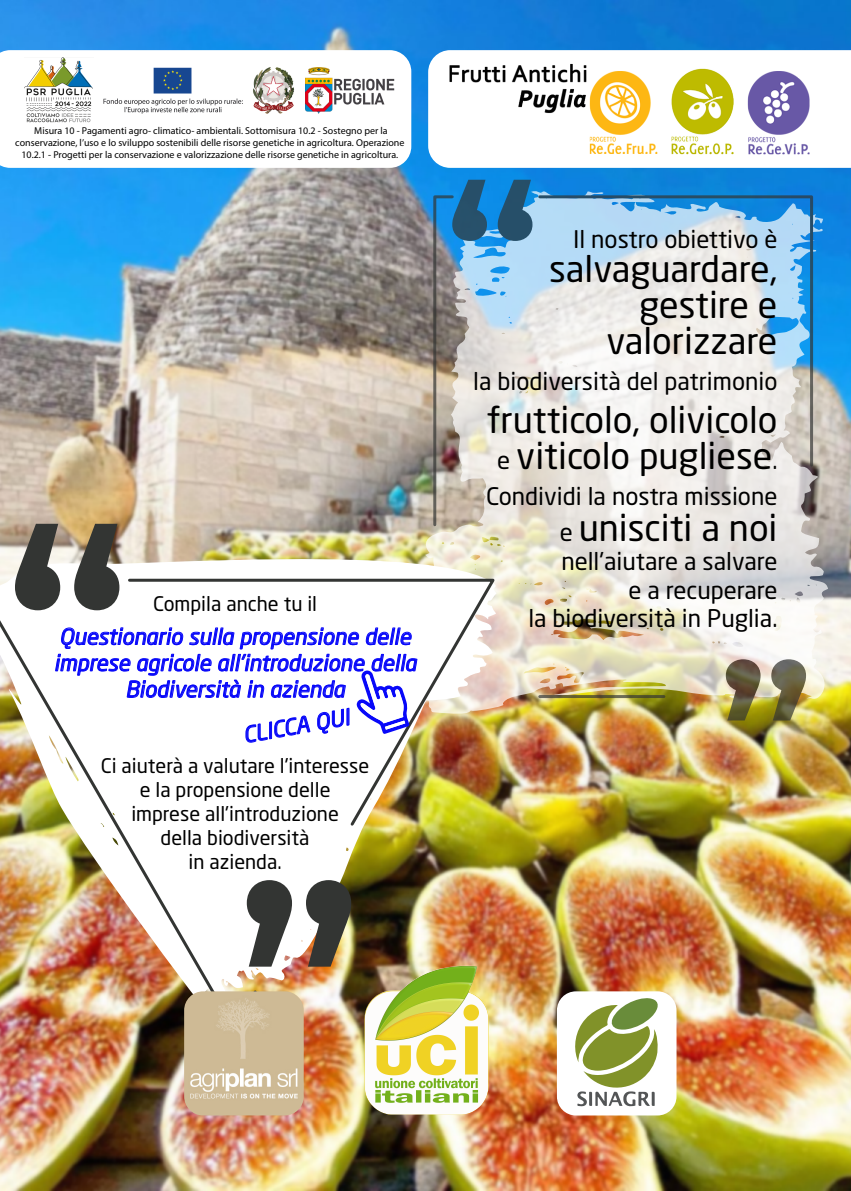
<style>
.page{position:relative;width:851px;height:1191px;background:#fff}
.page>*{position:absolute;margin:0;border:0;box-sizing:border-box;transform-origin:0 0}
.t1{font:36px/36px "Neo Sans W1 G";color:#000;text-align:right}
.t2{font:24px/28.8px "Neo Sans W1 G";color:#000;text-align:right}
.t3{font:italic 22px/26.4px "Neo Sans W1 G";color:#0808f9;text-align:center}
.t4{font:20px/24px "Neo Sans W1 G";color:#000;text-align:center}
.t5{font:10px/12px "Myriad Pro";color:#000;text-align:center}
.s1{font-size:24px}
</style>
<div class="page">
<img style="left:0;top:0;width:850px;height:1191px">
<svg style="left:428px;top:50px;width:422px;height:118px"></svg>
<img style="left:422px;top:188px;width:405px;height:528px">
<hr style="left:539px;top:695px;width:124px;height:3px;background:#333533">
<svg style="left:536px;top:194px;width:278px;height:274px"></svg>
<img style="left:431px;top:180px;width:101px;height:348px">
<img style="left:725px;top:659px;width:80px;height:61px">
<img style="left:439px;top:35px;width:403px;height:153px">
<img style="left:0;top:541px;width:501px;height:462px">
<img style="left:259px;top:577px;width:239px;height:251px">
<img style="left:0;top:577px;width:259px;height:457px">
<svg style="left:15px;top:524px;width:104px;height:86px"></svg>
<svg style="left:247px;top:880px;width:104px;height:86px"></svg>
<img style="left:364px;top:965px;width:124px;height:149px">
<img style="left:184px;top:991px;width:120px;height:124px">
<div style="left:557px;top:991px;width:119px;height:124px;background:#fff;border-radius:19px"></div>
<svg style="left:575px;top:998px;width:83px;height:108px"></svg>
<svg style="left:0;top:50px;width:411px;height:118px"></svg>
<img style="left:24px;top:57px;width:70px;height:67px">
<img style="left:101px;top:66px;width:143px;height:49px">
<img style="left:250px;top:67px;width:47px;height:47px">
<img style="left:305px;top:68px;width:90px;height:45px">
<svg style="left:55px;top:621px;width:362px;height:121px"></svg>
<div style="left:346px;top:708px;width:3px;height:17px;border:1px solid #0808f9"></div>
<p class="t5" style="left:15px;top:125px;width:390px">Misura 10 - Pagamenti agro- climatico- ambientali. Sottomisura 10.2 - Sostegno per la conservazione, l’uso e lo sviluppo sostenibili delle risorse genetiche in agricoltura. Operazione<br>10.2.1 - Progetti per la conservazione e valorizzazione delle risorse genetiche in agricoltura.</p>
<h3 class="t4" style="left:153px;top:591px;width:166px">Compila anche tu il</h3>
<h3 class="t3" style="left:54px;top:623px;width:364px">Questionario sulla propensione delle imprese agricole all'introduzione della<br>Biodiversità in azienda</h3>
<h3 class="t3" style="left:241px;top:722px;width:109px;rotate:-10deg">CLICCA QUI</h3>
<h3 class="t4" style="left:101px;top:753px;width:270px">Ci aiuterà a valutare l'interesse e la propensione delle<br>imprese all'introduzione<br>della biodiversità<br>in azienda.</h3>
<h2 class="t2" style="left:573px;top:224px;width:206px">Il nostro obiettivo è</h2>
<h1 class="t1" style="left:549px;top:250px;width:230px">salvaguardare, gestire e valorizzare</h1>
<h2 class="t2" style="left:473px;top:366px;width:306px">la biodiversità del patrimonio</h2>
<h1 class="t1" style="left:486px;top:401px;width:292px;text-align:left">frutticolo, olivicolo <span class="s1">e</span> viticolo pugliese<span class="s1">.</span></h1>
<h2 class="t2" style="left:486px;top:481px;width:293px">Condividi la nostra missione</h2>
<h1 class="t1" style="left:559px;top:509px;width:219px"><span class="s1">e</span> unisciti a noi</h1>
<h2 class="t2" style="left:528px;top:546px;width:250px">nell'aiutare a salvare<br>e a recuperare<br>la biodiversità in Puglia.</h2>
</div>
